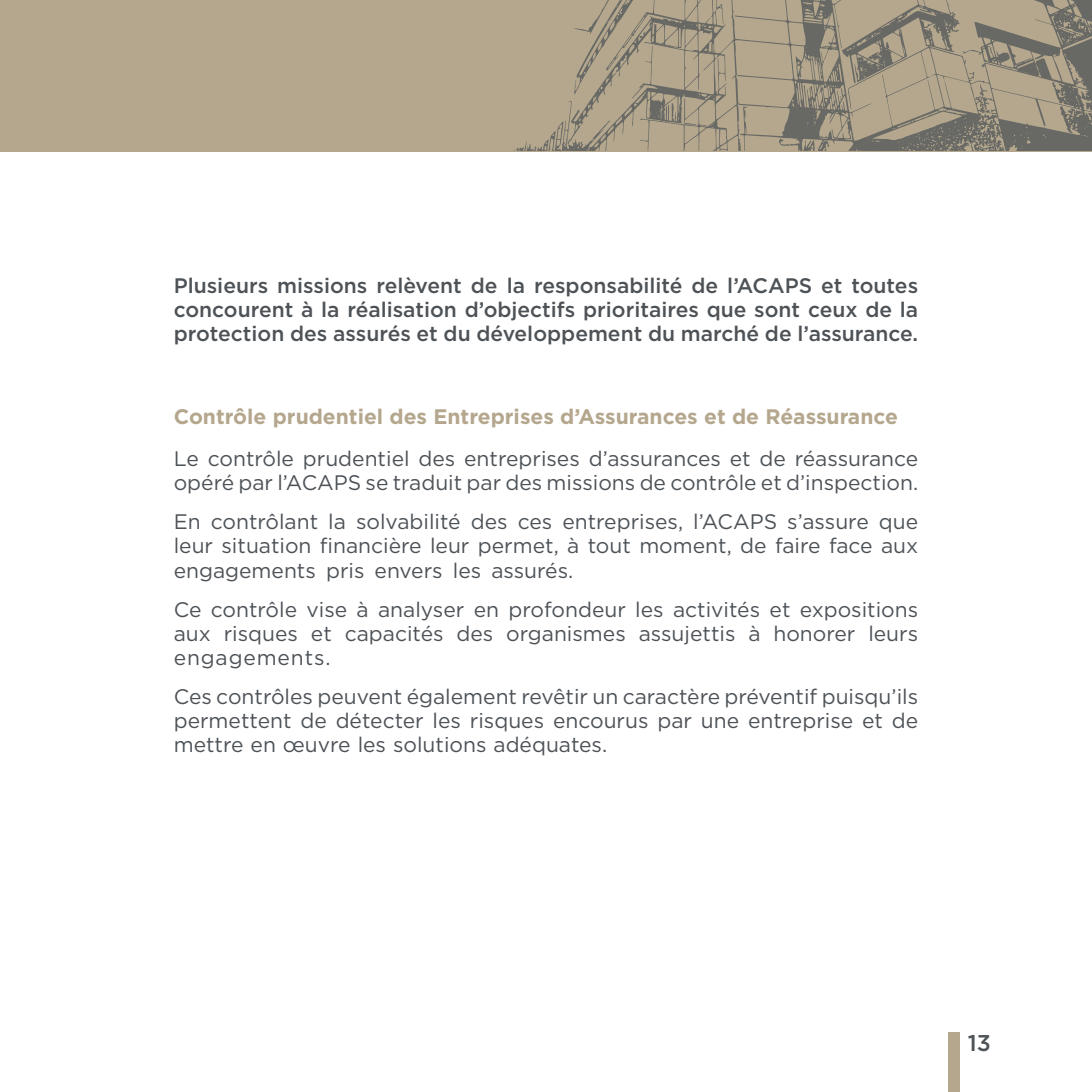
<style>
.page{position:relative;width:1092px;height:1092px;background:#fff}
.page>*{position:absolute;margin:0;border:0;box-sizing:border-box;transform-origin:0 0}
.t1{font:500 22.75px "Gotham";color:#4d5257}
.t2{font:21px/24.2px "Gotham";color:#4d5257;text-align:justify}
.t3{font:500 21px/24.2px "Gotham";color:#4d5257;text-align:justify}
.t4{font:700 21px "Gotham";color:#b4a78d}
</style>
<div class="page">
<hr style="left:0;top:0;width:2px;height:151px;background:#b4a78d">
<div style="left:2px;top:0;width:1089px;height:151px;background:#b4a78d"></div>
<div style="left:947px;top:1032px;width:12px;height:59px;background:#b4a78d"></div>
<svg style="left:516px;top:0;width:575px;height:150px"></svg>
<p class="t3" style="left:174px;top:273px;width:746px">Plusieurs missions relèvent de la responsabilité de l’ACAPS et toutes concourent à la réalisation d’objectifs prioritaires que sont ceux de la protection des assurés et du développement du marché de l’assurance.</p>
<p class="t4" style="left:174px;top:403px;width:725px">Contrôle prudentiel des Entreprises d’Assurances et de Réassurance</p>
<p class="t2" style="left:174px;top:446px;width:746px">Le contrôle prudentiel des entreprises d’assurances et de réassurance opéré par l’ACAPS se traduit par des missions de contrôle et d’inspection.</p>
<p class="t2" style="left:174px;top:509px;width:746px">En contrôlant la solvabilité des ces entreprises, l’ACAPS s’assure que leur situation financière leur permet, à tout moment, de faire face aux engagements pris envers les assurés.</p>
<p class="t2" style="left:174px;top:596px;width:746px">Ce contrôle vise à analyser en profondeur les activités et expositions aux risques et capacités des organismes assujettis à honorer leurs engagements.</p>
<p class="t2" style="left:174px;top:684px;width:746px">Ces contrôles peuvent également revêtir un caractère préventif puisqu’ils permettent de détecter les risques encourus par une entreprise et de mettre en œuvre les solutions adéquates.</p>
<p class="t1" style="left:967px;top:1027px;width:25px">13</p>
</div>
